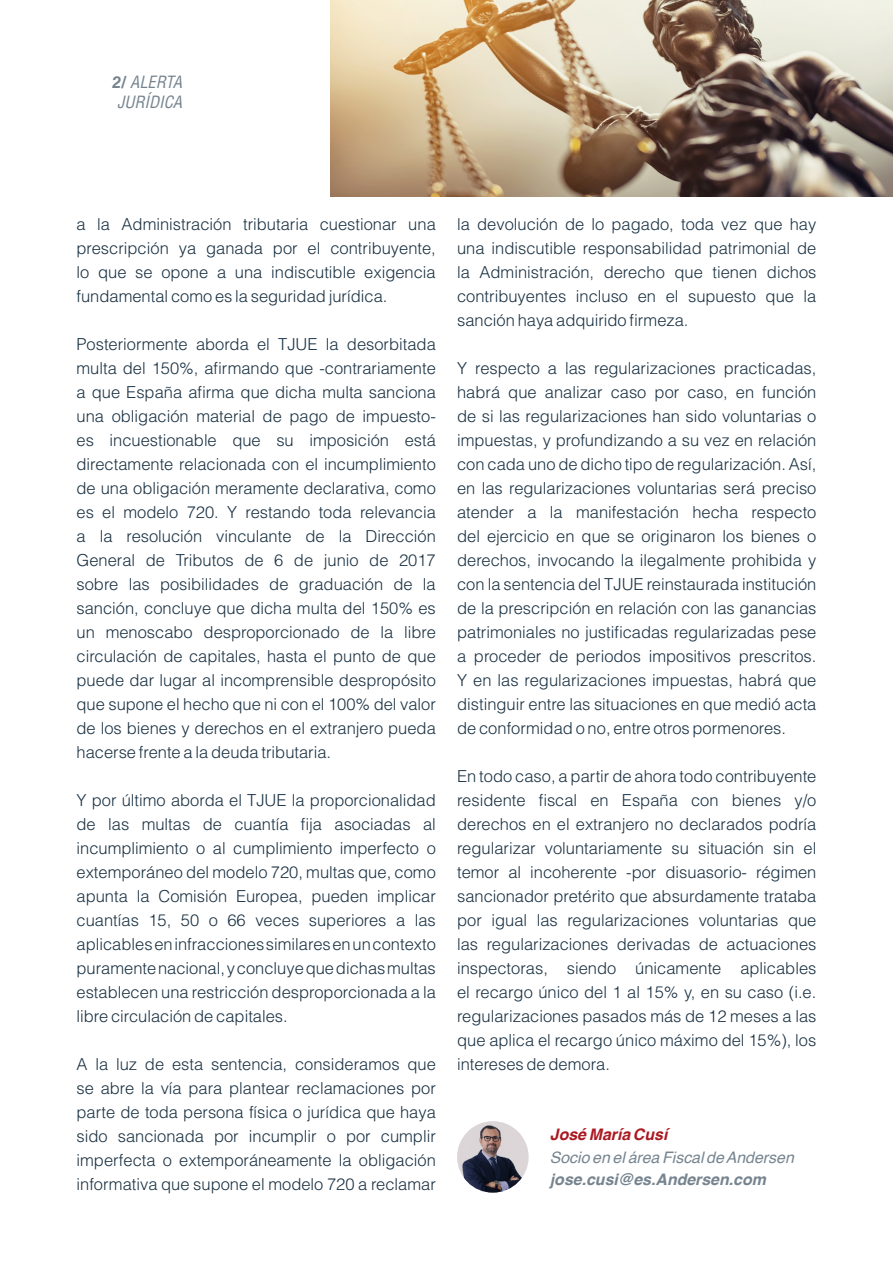
<style>
.page{position:relative;width:893px;height:1263px;background:#fff}
.page>*{position:absolute;margin:0;border:0;box-sizing:border-box;transform-origin:0 0}
.Estilo_de_párrafo_1{font:300 16.5px/24px "Helvetica LT Std";color:#1a3142;text-align:justify}
.t1{font:italic condensed 16.5px/19.8px "Helvetica LT Std";color:#76848f}
.Estilo_de_párrafo_1-2{font:italic 15.9px "Helvetica";color:#76848f}
.Estilo_de_párrafo_1-3{font:italic 700 15.9px "Helvetica";color:#76848f}
.Estilo_de_párrafo_1-4{font:italic 700 15.9px "Helvetica";color:#ab1921}
.s1{font-weight:700;font-stretch:normal}
</style>
<div class="page">
<img style="left:330px;top:0;width:563px;height:197px">
<img style="left:457px;top:1121px;width:72px;height:72px;border-radius:36px">
<p class="t1" style="left:112px;top:73px;width:71px"><span class="s1">2/</span> ALERTA<br>JURÍDICA</p>
<p class="Estilo_de_párrafo_1" style="left:77px;top:212px;width:361px">a la Administración tributaria cuestionar una prescripción ya ganada por el contribuyente, lo que se opone a una indiscutible exigencia fundamental como es la seguridad jurídica.</p>
<p class="Estilo_de_párrafo_1" style="left:77px;top:332px;width:361px">Posteriormente aborda el TJUE la desorbitada multa del 150%, afirmando que -contrariamente a que España afirma que dicha multa sanciona una obligación material de pago de impuesto&shy;es incuestionable que su imposición está directamente relacionada con el incumplimiento de una obligación meramente declarativa, como es el modelo 720. Y restando toda relevancia a la resolución vinculante de la Dirección General de Tributos de 6 de junio de 2017 sobre las posibilidades de graduación de la sanción, concluye que dicha multa del 150% es un menoscabo desproporcionado de la libre circulación de capitales, hasta el punto de que puede dar lugar al incomprensible despropósito que supone el hecho que ni con el 100% del valor de los bienes y derechos en el extranjero pueda hacerse frente a la deuda tributaria.</p>
<p class="Estilo_de_párrafo_1" style="left:77px;top:788px;width:361px">Y por último aborda el TJUE la proporcionalidad de las multas de cuantía fija asociadas al incumplimiento o al cumplimiento imperfecto o extemporáneo del modelo 720, multas que, como apunta la Comisión Europea, pueden implicar cuantías 15, 50 o 66 veces superiores a las aplicables en infracciones similares en un contexto puramente nacional, y concluye que dichas multas establecen una restricción desproporcionada a la libre circulación de capitales.</p>
<p class="Estilo_de_párrafo_1" style="left:77px;top:1052px;width:361px">A la luz de esta sentencia, consideramos que se abre la vía para plantear reclamaciones por parte de toda persona física o jurídica que haya sido sancionada por incumplir o por cumplir imperfecta o extemporáneamente la obligación informativa que supone el modelo 720 a reclamar</p>
<p class="Estilo_de_párrafo_1" style="left:457px;top:212px;width:361px">la devolución de lo pagado, toda vez que hay una indiscutible responsabilidad patrimonial de la Administración, derecho que tienen dichos contribuyentes incluso en el supuesto que la sanción haya adquirido firmeza.</p>
<p class="Estilo_de_párrafo_1" style="left:457px;top:356px;width:361px">Y respecto a las regularizaciones practicadas, habrá que analizar caso por caso, en función de si las regularizaciones han sido voluntarias o impuestas, y profundizando a su vez en relación con cada uno de dicho tipo de regularización. Así, en las regularizaciones voluntarias será preciso atender a la manifestación hecha respecto del ejercicio en que se originaron los bienes o derechos, invocando la ilegalmente prohibida y con la sentencia del TJUE reinstaurada institución de la prescripción en relación con las ganancias patrimoniales no justificadas regularizadas pese a proceder de periodos impositivos prescritos.<br>Y en las regularizaciones impuestas, habrá que distinguir entre las situaciones en que medió acta de conformidad o no, entre otros pormenores.</p>
<p class="Estilo_de_párrafo_1" style="left:457px;top:764px;width:361px">En todo caso, a partir de ahora todo contribuyente residente fiscal en España con bienes y/o derechos en el extranjero no declarados podría regularizar voluntariamente su situación sin el temor al incoherente -por disuasorio- régimen sancionador pretérito que absurdamente trataba por igual las regularizaciones voluntarias que las regularizaciones derivadas de actuaciones inspectoras, siendo únicamente aplicables el recargo único del 1 al 15% y, en su caso (i.e. regularizaciones pasados más de 12 meses a las que aplica el recargo único máximo del 15%), los intereses de demora.</p>
<p class="Estilo_de_párrafo_1-4" style="left:550px;top:1122px;width:119px">José María Cusí</p>
<p class="Estilo_de_párrafo_1-2" style="left:550px;top:1145px;width:245px">Socio en el área Fiscal de Andersen</p>
<p class="Estilo_de_párrafo_1-3" style="left:550px;top:1167px;width:218px">jose.cusi@es.Andersen.com</p>
</div>
